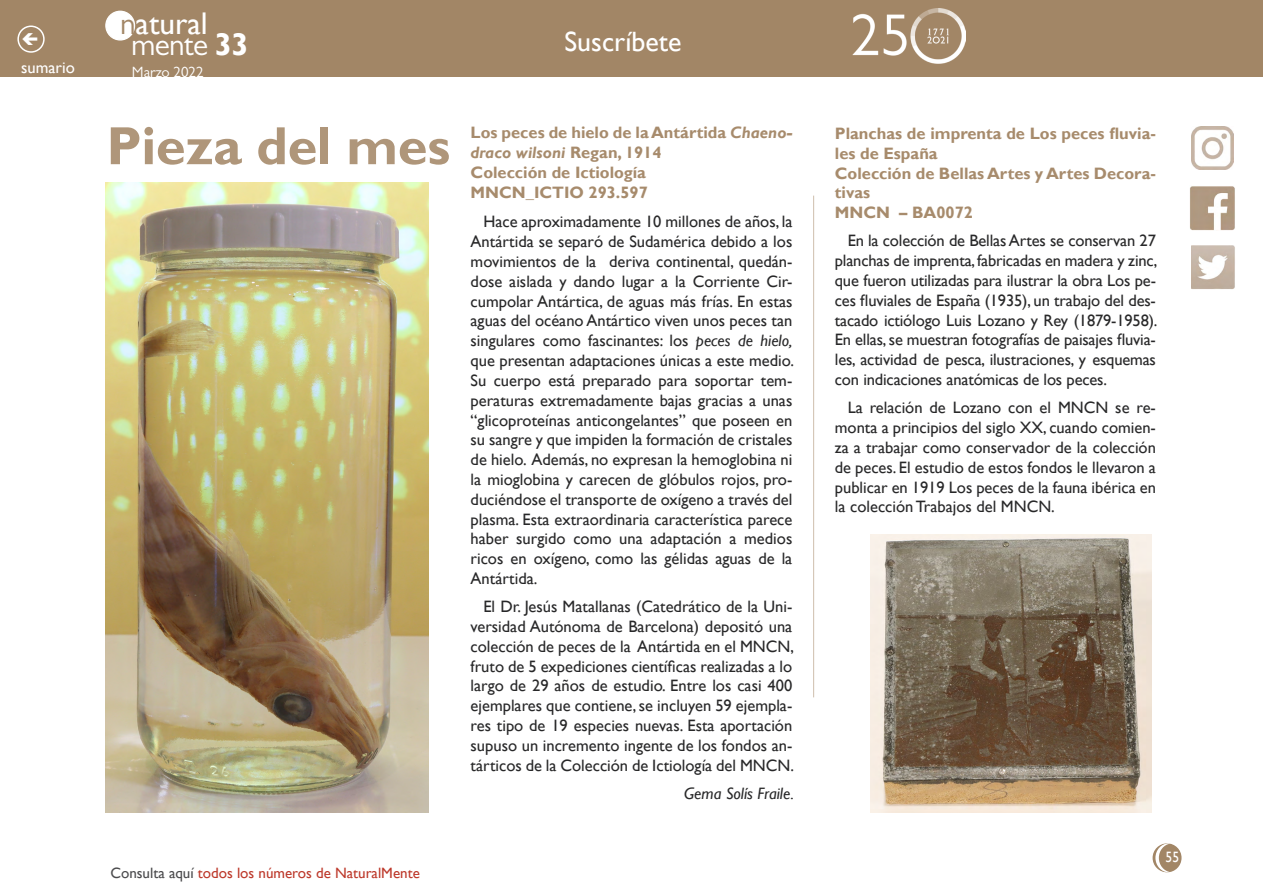
<style>
.page{position:relative;width:1263px;height:893px;background:#fff}
.page>*{position:absolute;margin:0;border:0;box-sizing:border-box;transform-origin:0 0}
.t1{font:700 54px "Gill Sans";letter-spacing:-.005em;color:#af967a}
.t2{font:31.35px "Gill Sans";color:#fff}
.t3{font:31.35px "Gill Sans MT Pro";letter-spacing:-.02em;color:#fff}
.t4{font:27.9px "Gill Sans";color:#fff}
.t5{font:16.5px/19.8px "Gill Sans";color:#282829;text-align:justify}
.t6{font:700 16.5px/19.8px "Gill Sans";color:#a78b6c}
.t7{font:italic 16.5px "Gill Sans";color:#282829}
.t8{font:16.5px "Gill Sans";color:#fff}
.t9{font:15px "Gill Sans";color:#bd392b}
.t10{font:15px "Gill Sans MT Pro";color:#fff}
.t11{font:15px "Gill Sans";color:#fff;scale:.9 1}
.s1{font-family:"Gill Sans MT Pro";color:#a28666}
.s2{font-family:"Gill Sans";font-weight:700}
.s3{font-style:italic}
.s4{color:#4b4b4d}
</style>
<div class="page">
<div style="left:1153px;top:844px;width:28px;height:28px;background:#a28666;border-radius:50%"></div>
<div style="left:1152px;top:843px;width:29px;height:29px;border:2px solid #a28666;border-radius:50%"></div>
<div style="left:0;top:0;width:1263px;height:77px;background:#a28666"></div>
<div style="left:106px;top:11px;width:29px;height:29px;background:#fff;border-radius:50%"></div>
<div style="left:105px;top:11px;width:30px;height:30px;border:1px solid #fff;border-radius:50%"></div>
<svg style="left:1155px;top:843px;width:15px;height:29px"></svg>
<div style="left:17px;top:26px;width:28px;height:27px;border:2px solid #fff;border-radius:50%"></div>
<img style="left:1190px;top:186px;width:45px;height:44px">
<img style="left:1191px;top:246px;width:44px;height:43px">
<img style="left:1191px;top:127px;width:42px;height:42px">
<img style="left:853px;top:9px;width:112px;height:55px">
<img style="left:105px;top:182px;width:323px;height:630px">
<hr style="left:813px;top:196px;width:1px;height:501px;background:#cfbead">
<img style="left:870px;top:534px;width:282px;height:278px">
<p class="t8" style="left:21px;top:58px;width:55px">sumario</p>
<h2 class="t2" style="left:120px;top:5px;width:89px"><span class="s1">n</span>atural</h2>
<h2 class="t3" style="left:131px;top:26px;width:119px">mente <span class="s2">33</span></h2>
<p class="t10" style="left:132px;top:63px;width:73px">Marzo 2022</p>
<h3 class="t4" style="left:564px;top:25px;width:118px">Suscríbete</h3>
<p class="t6" style="left:471px;top:123px;width:323px">Los peces de hielo de la Antártida <span class="s3">Chaeno&shy;draco wilsoni</span> Regan, 1914<br>Colección de Ictiología<br>MNCN_ICTIO 293.597</p>
<p class="t5" style="left:471px;top:212px;width:325px;text-indent:13px">Hace aproximadamente 10 millones de años, la Antártida se separó de Sudamérica debido a los movimientos de la deriva continental, quedán&shy;dose aislada y dando lugar a la Corriente Cir&shy;cumpolar Antártica, de aguas más frías. En estas aguas del océano Antártico viven unos peces tan singulares como fascinantes: los <span class="s3">peces de hielo, </span>que presentan adaptaciones únicas a este medio.<br>Su cuerpo está preparado para soportar tem&shy;peraturas extremadamente bajas gracias a unas “glicoproteínas anticongelantes” que poseen en su sangre y que impiden la formación de cristales de hielo. Además, no expresan la hemoglobina ni la mioglobina y carecen de glóbulos rojos, pro&shy;duciéndose el transporte de oxígeno a través del plasma. Esta extraordinaria característica parece haber surgido como una adaptación a medios ricos en oxígeno, como las gélidas aguas de la Antártida.</p>
<p class="t5" style="left:471px;top:597px;width:325px;text-indent:13px">El Dr. Jesús Matallanas (Catedrático de la Uni&shy;versidad Autónoma de Barcelona) depositó una colección de peces de la Antártida en el MNCN, fruto de 5 expediciones científicas realizadas a lo largo de 29 años de estudio. Entre los casi 400 ejemplares que contiene, se incluyen 59 ejempla&shy;res tipo de 19 especies nuevas. Esta aportación supuso un incremento ingente de los fondos an&shy;tárticos de la Colección de Ictiología del MNCN.</p>
<p class="t7" style="left:684px;top:784px;width:111px">Gema Solís Fraile.</p>
<h1 class="t1" style="left:106px;top:113px;width:345px">Pieza del mes</h1>
<p class="t6" style="left:835px;top:124px;width:323px">Planchas de imprenta de Los peces fluvia&shy;les de España<br>Colección de Bellas Artes y Artes Decora&shy;tivas<br>MNCN – BA0072</p>
<p class="t5" style="left:835px;top:231px;width:324px;text-indent:13px">En la colección de Bellas Artes se conservan 27 planchas de imprenta, fabricadas en madera y zinc, que fueron utilizadas para ilustrar la obra Los pe&shy;ces fluviales de España (1935), un trabajo del des&shy;tacado ictiólogo Luis Lozano y Rey (1879-1958).<br>En ellas, se muestran fotografías de paisajes fluvia&shy;les, actividad de pesca, ilustraciones, y esquemas con indicaciones anatómicas de los peces.</p>
<p class="t5" style="left:835px;top:398px;width:323px;text-indent:13px">La relación de Lozano con el MNCN se re&shy;monta a principios del siglo XX, cuando comien&shy;za a trabajar como conservador de la colección de peces. El estudio de estos fondos le llevaron a publicar en 1919 Los peces de la fauna ibérica en la colección Trabajos del MNCN.</p>
<p class="t9" style="left:110px;top:864px;width:311px"><span class="s4">Consulta aquí</span> todos los números de NaturalMente</p>
<p class="t11" style="left:1165px;top:849px;width:16px">55</p>
</div>
